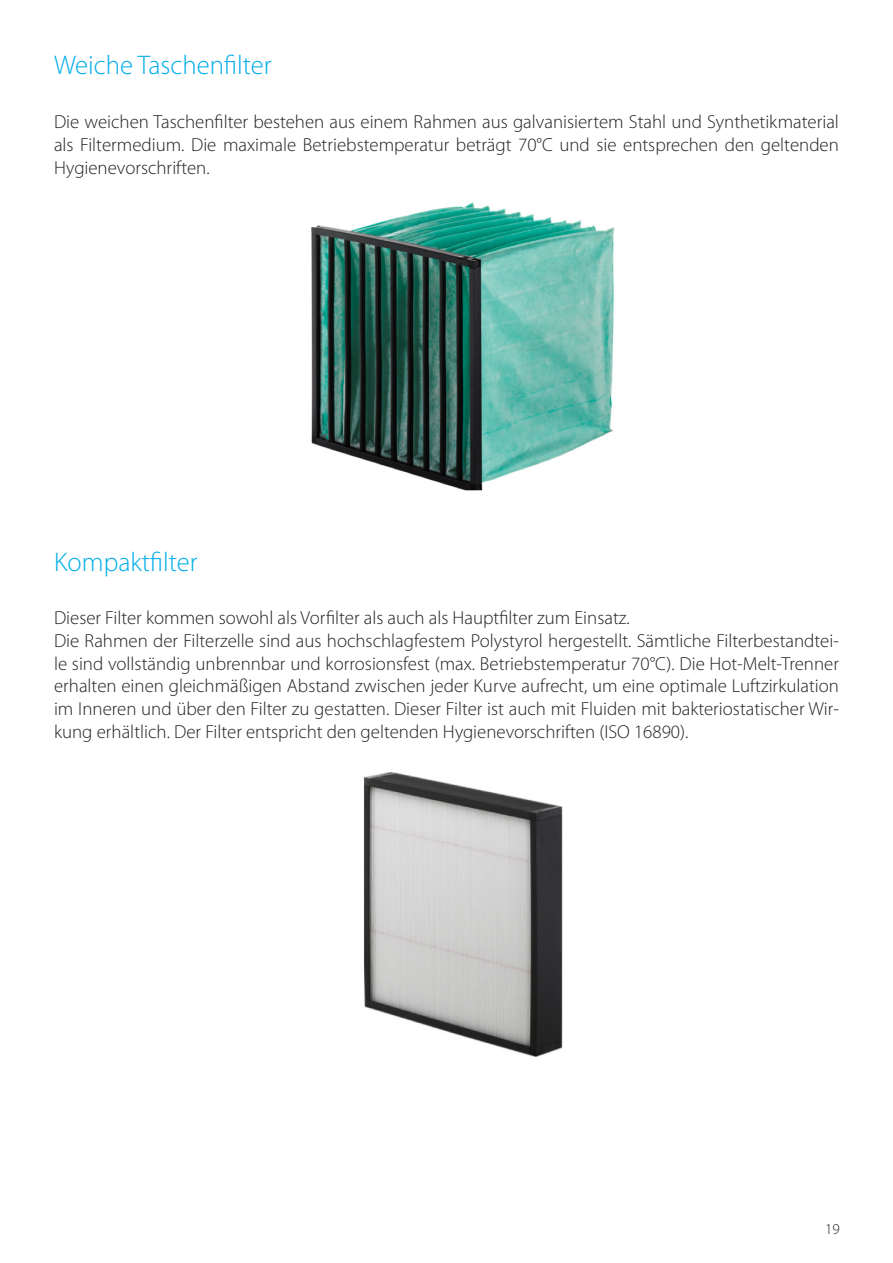
<style>
.page{position:relative;width:893px;height:1263px;background:#fff}
.page>*{position:absolute;margin:0;border:0;box-sizing:border-box;transform-origin:0 0}
.Sottotitolo_piccolo_DE{font:300 27px "Myriad Pro";color:#00aee8}
.Testo_corrente_DE{font:300 18.9px/22.6px "Myriad Pro";color:#231f20;text-align:justify}
.t1{font:300 15px "Myriad Pro";color:#231f20}
</style>
<div class="page">
<img style="left:311px;top:202px;width:304px;height:289px">
<img style="left:364px;top:772px;width:199px;height:285px">
<p class="Sottotitolo_piccolo_DE" style="left:54px;top:51px;width:219px">Weiche Taschenfilter</p>
<p class="Testo_corrente_DE" style="left:54px;top:111px;width:786px">Die weichen Taschenfilter bestehen aus einem Rahmen aus galvanisiertem Stahl und Synthetikmaterial als Filtermedium. Die maximale Betriebstemperatur beträgt 70°C und sie entsprechen den geltenden Hygienevorschriften.</p>
<p class="Sottotitolo_piccolo_DE" style="left:54px;top:547px;width:145px">Kompaktfilter</p>
<p class="Testo_corrente_DE" style="left:54px;top:607px;width:577px">Dieser Filter kommen sowohl als Vorfilter als auch als Hauptfilter zum Einsatz.</p>
<p class="Testo_corrente_DE" style="left:54px;top:630px;width:786px">Die Rahmen der Filterzelle sind aus hochschlagfestem Polystyrol hergestellt. Sämtliche Filterbestandtei&shy;le sind vollständig unbrennbar und korrosionsfest (max. Betriebstemperatur 70°C). Die Hot-Melt-Trenner erhalten einen gleichmäßigen Abstand zwischen jeder Kurve aufrecht, um eine optimale Luftzirkulation im Inneren und über den Filter zu gestatten. Dieser Filter ist auch mit Fluiden mit bakteriostatischer Wir&shy;kung erhältlich. Der Filter entspricht den geltenden Hygienevorschriften (ISO 16890).</p>
<p class="t1" style="left:825px;top:1221px;width:16px">19</p>
</div>
